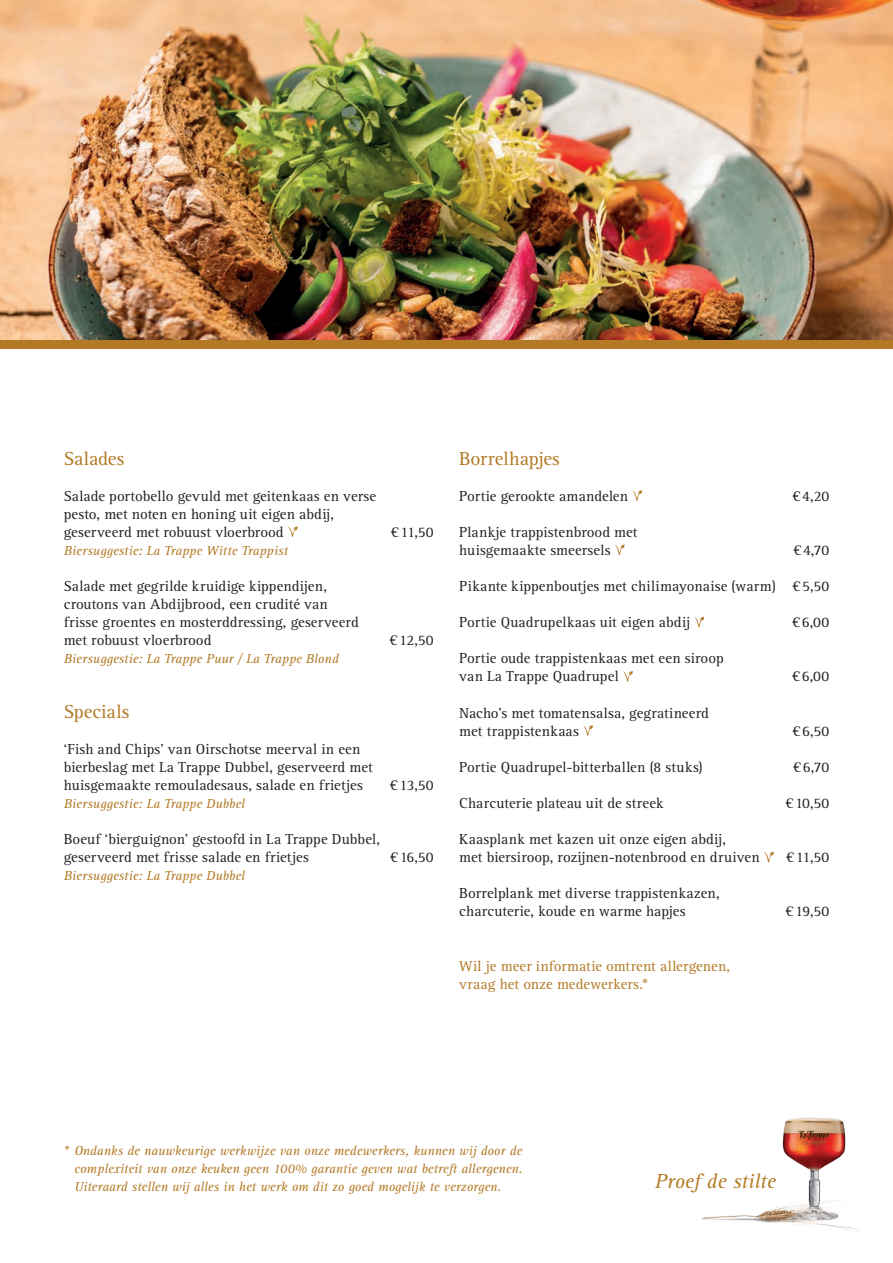
<style>
.page{position:relative;width:893px;height:1263px;background:#fff}
.page>*{position:absolute;margin:0;border:0;box-sizing:border-box;transform-origin:0 0}
.t1{font:italic 21px "Rotis Serif Std";color:#b37924}
.t2{font:19.5px "Rotis Serif Std";letter-spacing:-.005em;color:#b37924}
.t3{font:15px/18px "Rotis Serif Std";letter-spacing:.01em;color:#231f20}
.t4{font:15px/18px "Rotis Serif Std";letter-spacing:.01em;color:#b37924}
.t5{font:italic 13.5px/18.1px "Rotis Serif Std";color:#b37924;text-align:justify}
</style>
<div class="page">
<img style="left:701px;top:1117px;width:159px;height:114px">
<img style="left:0;top:0;width:893px;height:340px">
<div style="left:0;top:340px;width:893px;height:9px;background:#b37924"></div>
<svg style="left:632px;top:490px;width:10px;height:11px"></svg>
<svg style="left:615px;top:544px;width:10px;height:11px"></svg>
<svg style="left:694px;top:617px;width:10px;height:10px"></svg>
<svg style="left:623px;top:671px;width:10px;height:10px"></svg>
<svg style="left:583px;top:725px;width:10px;height:11px"></svg>
<svg style="left:764px;top:852px;width:10px;height:10px"></svg>
<svg style="left:288px;top:526px;width:10px;height:11px"></svg>
<h2 class="t2" style="left:64px;top:447px;width:62px">Salades</h2>
<p class="t3" style="left:64px;top:487px;width:314px">Salade portobello gevuld met geitenkaas en verse pesto, met noten en honing uit eigen abdij, geserveerd met robuust vloerbrood</p>
<p class="t5" style="left:64px;top:542px;width:226px">Biersuggestie: La Trappe Witte Trappist</p>
<p class="t3" style="left:64px;top:577px;width:297px">Salade met gegrilde kruidige kippendijen, croutons van Abdijbrood, een crudité van frisse groentes en mosterddressing, geserveerd met robuust vloerbrood</p>
<p class="t5" style="left:64px;top:650px;width:277px">Biersuggestie: La Trappe Puur / La Trappe Blond</p>
<h2 class="t2" style="left:64px;top:700px;width:67px">Specials</h2>
<p class="t3" style="left:64px;top:740px;width:311px">‘Fish and Chips’ van Oirschotse meerval in een bierbeslag met La Trappe Dubbel, geserveerd met huisgemaakte remouladesaus, salade en frietjes</p>
<p class="t5" style="left:64px;top:795px;width:183px">Biersuggestie: La Trappe Dubbel</p>
<p class="t3" style="left:64px;top:830px;width:318px">Boeuf ‘bierguignon’ gestoofd in La Trappe Dubbel, geserveerd met frisse salade en frietjes</p>
<p class="t5" style="left:64px;top:867px;width:183px">Biersuggestie: La Trappe Dubbel</p>
<p class="t3" style="left:391px;top:523px;width:44px">€11,50</p>
<p class="t3" style="left:390px;top:631px;width:46px">€12,50</p>
<p class="t3" style="left:390px;top:776px;width:45px">€13,50</p>
<p class="t3" style="left:390px;top:848px;width:45px">€16,50</p>
<h2 class="t2" style="left:459px;top:447px;width:102px">Borrelhapjes</h2>
<p class="t3" style="left:459px;top:487px;width:170px">Portie gerookte amandelen</p>
<p class="t3" style="left:793px;top:487px;width:38px">€4,20</p>
<p class="t3" style="left:459px;top:523px;width:180px">Plankje trappistenbrood met huisgemaakte smeersels</p>
<p class="t3" style="left:793px;top:541px;width:37px">€4,70</p>
<p class="t3" style="left:459px;top:577px;width:371px">Pikante kippenboutjes met chilimayonaise (warm) €5,50</p>
<p class="t3" style="left:459px;top:613px;width:232px">Portie Quadrupelkaas uit eigen abdij</p>
<p class="t3" style="left:792px;top:613px;width:38px">€6,00</p>
<p class="t3" style="left:459px;top:650px;width:266px">Portie oude trappistenkaas met een siroop van La Trappe Quadrupel</p>
<p class="t3" style="left:792px;top:668px;width:38px">€6,00</p>
<p class="t3" style="left:459px;top:704px;width:251px">Nacho’s met tomatensalsa, gegratineerd met trappistenkaas</p>
<p class="t3" style="left:792px;top:722px;width:38px">€6,50</p>
<p class="t3" style="left:459px;top:758px;width:245px">Portie Quadrupel-bitterballen (8 stuks)</p>
<p class="t3" style="left:793px;top:758px;width:37px">€6,70</p>
<p class="t3" style="left:459px;top:794px;width:206px">Charcuterie plateau uit de streek</p>
<p class="t3" style="left:785px;top:794px;width:45px">€10,50</p>
<p class="t3" style="left:459px;top:830px;width:302px">Kaasplank met kazen uit onze eigen abdij,<br>met biersiroop, rozijnen-notenbrood en druiven</p>
<p class="t3" style="left:786px;top:848px;width:44px">€11,50</p>
<p class="t3" style="left:459px;top:884px;width:262px">Borrelplank met diverse trappistenkazen, charcuterie, koude en warme hapjes</p>
<p class="t4" style="left:459px;top:957px;width:272px">Wil je meer informatie omtrent allergenen, vraag het onze medewerkers.*</p>
<p class="t3" style="left:785px;top:903px;width:45px">€19,50</p>
<p class="t5" style="left:74px;top:1141px;width:450px;text-indent:-11px">* Ondanks de nauwkeurige werkwijze van onze medewerkers, kunnen wij door de complexiteit van onze keuken geen 100% garantie geven wat betreft allergenen.<br>Uiteraard stellen wij alles in het werk om dit zo goed mogelijk te verzorgen.</p>
<h1 class="t1" style="left:655px;top:1169px;width:122px">Proef de stilte</h1>
</div>
